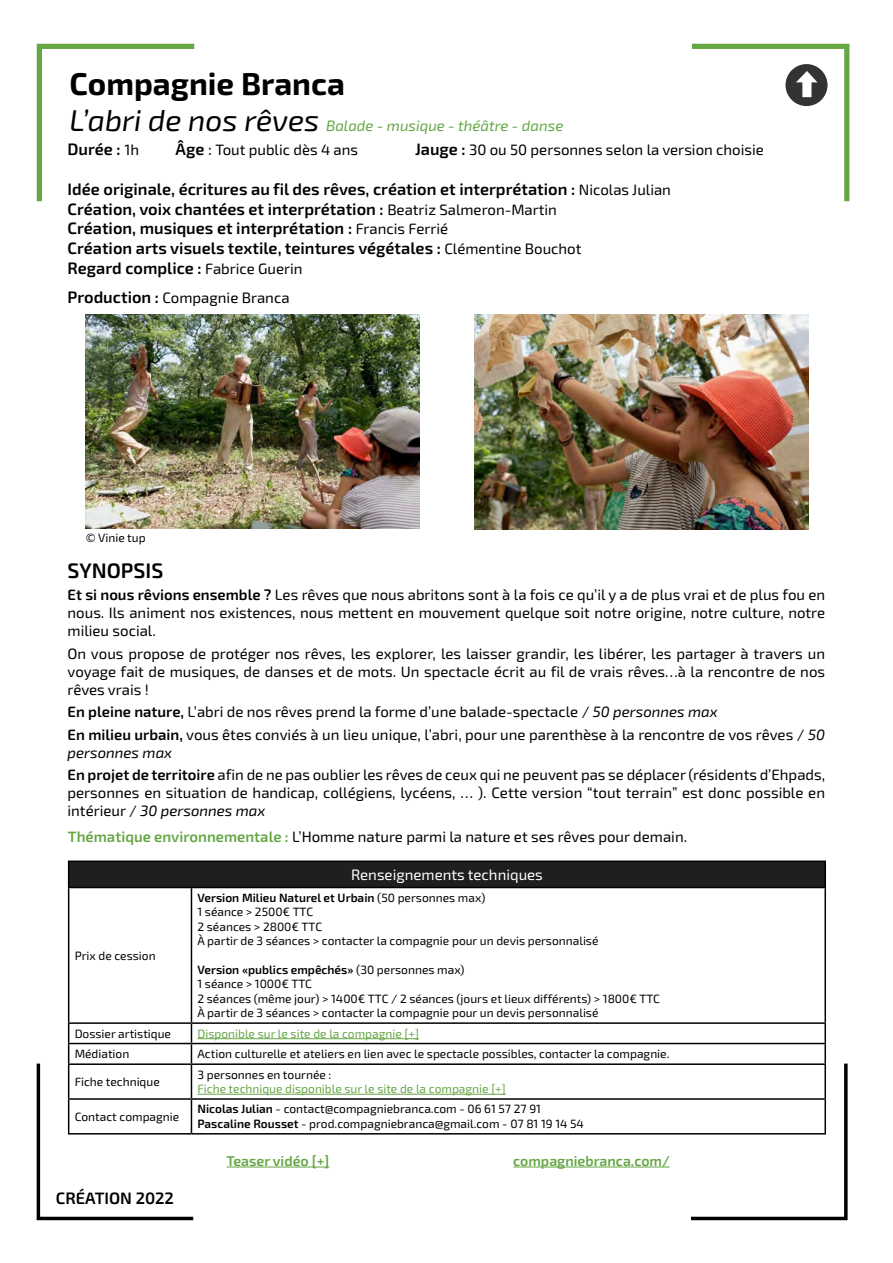
<style>
.page{position:relative;width:893px;height:1263px;background:#fff}
.page>*{position:absolute;margin:0;border:0;box-sizing:border-box;transform-origin:0 0}
.t1{font:700 31.5px "Exo 2";color:#000}
.t2{font:600 21px "Exo 2";color:#000}
.t3{font:600 16.5px/19.8px "Exo 2";color:#000}
.t4{font:15px/18px "Exo 2";color:#000}
.t5{font:italic 15px "Exo 2";color:#65a644}
.t6{font:15px "Exo 2";color:#fff}
.t7{font:600 14.25px "Exo 2";color:#65a644}
.t8{font:12px/14.4px "Exo 2";color:#000}
.t9{font:12px "Exo 2";color:#65a644}
.s1{font-size:30px;color:#000}
.s2{font-weight:400;font-size:15px}
.s3{font-weight:600;font-size:16.5px}
.s4{font-size:16.5px}
.s5{font-weight:600}
.s6{font-style:italic}
.s7{font-weight:600;color:#65a644}
</style>
<div class="page">
<svg style="left:36px;top:43px;width:159px;height:159px"></svg>
<img style="left:86px;top:314px;width:333px;height:214px">
<img style="left:475px;top:315px;width:333px;height:214px">
<div style="left:69px;top:861px;width:756px;height:26px;background:#1f1f1f"></div>
<hr style="left:68px;top:860px;width:123px;height:2px;background:#000">
<svg style="left:68px;top:862px;width:1px;height:25px"></svg>
<hr style="left:191px;top:860px;width:635px;height:2px;background:#000">
<hr style="left:824px;top:862px;width:2px;height:25px;background:#000">
<hr style="left:68px;top:887px;width:123px;height:1px;background:#000">
<hr style="left:68px;top:888px;width:1px;height:134px;background:#000">
<hr style="left:191px;top:887px;width:635px;height:1px;background:#000">
<hr style="left:191px;top:888px;width:1px;height:134px;background:#000">
<hr style="left:824px;top:888px;width:2px;height:134px;background:#000">
<hr style="left:68px;top:1022px;width:123px;height:2px;background:#000">
<hr style="left:191px;top:1022px;width:635px;height:2px;background:#000">
<hr style="left:191px;top:1043px;width:635px;height:1px;background:#000">
<svg style="left:36px;top:1024px;width:161px;height:196px"></svg>
<svg style="left:687px;top:1024px;width:161px;height:196px"></svg>
<hr style="left:68px;top:1063px;width:123px;height:2px;background:#000">
<hr style="left:68px;top:1065px;width:1px;height:33px;background:#000">
<hr style="left:191px;top:1063px;width:635px;height:2px;background:#000">
<hr style="left:191px;top:1065px;width:1px;height:33px;background:#000">
<hr style="left:824px;top:1065px;width:2px;height:33px;background:#000">
<hr style="left:68px;top:1098px;width:123px;height:2px;background:#000">
<hr style="left:68px;top:1100px;width:1px;height:33px;background:#000">
<hr style="left:191px;top:1098px;width:635px;height:2px;background:#000">
<hr style="left:191px;top:1100px;width:1px;height:33px;background:#000">
<hr style="left:824px;top:1100px;width:2px;height:33px;background:#000">
<hr style="left:68px;top:1133px;width:123px;height:1px;background:#000">
<hr style="left:191px;top:1133px;width:635px;height:1px;background:#000">
<hr style="left:197px;top:1038px;width:222px;height:1px;background:#65a644">
<hr style="left:197px;top:1094px;width:309px;height:1px;background:#65a644">
<svg style="left:692px;top:43px;width:158px;height:159px"></svg>
<hr style="left:227px;top:1167px;width:102px;height:1px;background:#65a644">
<hr style="left:513px;top:1167px;width:157px;height:1px;background:#65a644">
<h1 class="t1" style="left:69px;top:65px;width:277px">Compagnie Branca</h1>
<p class="t5" style="left:69px;top:117px;width:496px"><span class="s1">L’abri de nos rêves</span> Balade - musique - théâtre - danse</p>
<p class="t3" style="left:68px;top:140px;width:73px">Durée : <span class="s2">1h</span></p>
<p class="t4" style="left:176px;top:141px;width:184px"><span class="s3">Âge</span> <span class="s4">:</span> Tout public dès 4 ans</p>
<p class="t4" style="left:415px;top:141px;width:350px"><span class="s3">Jauge :</span> 30 ou 50 personnes selon la version choisie</p>
<p class="t3" style="left:68px;top:179px;width:605px">Idée originale, écritures au fil des rêves, création et interprétation : <span class="s2">Nicolas Julian </span>Création, voix chantées et interprétation : <span class="s2">Beatriz Salmeron-Martin<br></span>Création, musiques et interprétation : <span class="s2">Francis Ferrié<br></span>Création arts visuels textile, teintures végétales : <span class="s2">Clémentine Bouchot<br></span>Regard complice : <span class="s2">Fabrice Guerin</span></p>
<p class="t4" style="left:68px;top:289px;width:224px"><span class="s3">Production :</span> Compagnie Branca</p>
<p class="t8" style="left:86px;top:531px;width:61px">© Vinie tup</p>
<h2 class="t2" style="left:68px;top:558px;width:97px">SYNOPSIS</h2>
<p class="t4" style="left:68px;top:586px;width:759px;text-align:justify"><span class="s5">Et si nous rêvions ensemble ?</span> Les rêves que nous abritons sont à la fois ce qu’il y a de plus vrai et de plus fou en nous. Ils animent nos existences, nous mettent en mouvement quelque soit notre origine, notre culture, notre milieu social.</p>
<p class="t4" style="left:68px;top:645px;width:759px;text-align:justify">On vous propose de protéger nos rêves, les explorer, les laisser grandir, les libérer, les partager à travers un voyage fait de musiques, de danses et de mots. Un spectacle écrit au fil de vrais rêves…à la rencontre de nos rêves vrais !</p>
<p class="t4" style="left:68px;top:701px;width:759px;line-height:22.5px"><span class="s5">En pleine nature,</span> L’abri de nos rêves prend la forme d’une balade-spectacle / <span class="s6">50 personnes max<br></span><span class="s5">En milieu urbain,</span> vous êtes conviés à un lieu unique, l’abri, pour une parenthèse à la rencontre de vos rêves / <span class="s6">50</span></p>
<p class="t4" style="left:68px;top:741px;width:759px;line-height:22.5px"><span class="s6">personnes max<br></span><span class="s5">En projet de territoire</span> afin de ne pas oublier les rêves de ceux qui ne peuvent pas se déplacer (résidents d’Ehpads,</p>
<p class="t4" style="left:68px;top:784px;width:759px">personnes en situation de handicap, collégiens, lycéens, … ). Cette version “tout terrain” est donc possible en intérieur / <span class="s6">30 personnes max</span></p>
<p class="t4" style="left:68px;top:828px;width:621px"><span class="s7">Thématique environnementale :</span> L’Homme nature parmi la nature et ses rêves pour demain.</p>
<p class="t8" style="left:75px;top:948px;width:83px">Prix de cession</p>
<p class="t6" style="left:351px;top:866px;width:193px">Renseignements techniques</p>
<p class="t8" style="left:197px;top:891px;width:403px"><span class="s5">Version Milieu Naturel et Urbain</span> (50 personnes max)<br>1 séance &gt; 2500€ TTC<br>2 séances &gt; 2800€ TTC<br>À partir de 3 séances &gt; contacter la compagnie pour un devis personnalisé</p>
<p class="t8" style="left:197px;top:963px;width:464px"><span class="s5">Version «publics empêchés»</span> (30 personnes max)<br>1 séance &gt; 1000€ TTC<br>2 séances (même jour) &gt; 1400€ TTC / 2 séances (jours et lieux différents) &gt; 1800€ TTC À partir de 3 séances &gt; contacter la compagnie pour un devis personnalisé</p>
<p class="t8" style="left:75px;top:1026px;width:98px">Dossier artistique</p>
<p class="t9" style="left:197px;top:1026px;width:223px">Disponible sur le site de la compagnie [+]</p>
<p class="t8" style="left:75px;top:1047px;width:56px">Médiation</p>
<p class="t8" style="left:197px;top:1047px;width:473px">Action culturelle et ateliers en lien avec le spectacle possibles, contacter la compagnie.</p>
<p class="t8" style="left:75px;top:1075px;width:87px">Fiche technique</p>
<p class="t8" style="left:197px;top:1067px;width:135px">3 personnes en tournée :</p>
<p class="t9" style="left:197px;top:1082px;width:310px">Fiche technique disponible sur le site de la compagnie [+]</p>
<p class="t8" style="left:75px;top:1109px;width:106px">Contact compagnie</p>
<p class="t8" style="left:197px;top:1102px;width:388px"><span class="s5">Nicolas Julian</span> - contact@compagniebranca.com - 06 61 57 27 91<br><span class="s5">Pascaline Rousset</span> - prod.compagniebranca@gmail.com - 07 81 19 14 54</p>
<p class="t3" style="left:56px;top:1189px;width:120px">CRÉATION 2022</p>
<p class="t7" style="left:227px;top:1152px;width:104px">Teaser vidéo [+]</p>
<p class="t7" style="left:513px;top:1152px;width:158px">compagniebranca.com/</p>
</div>
